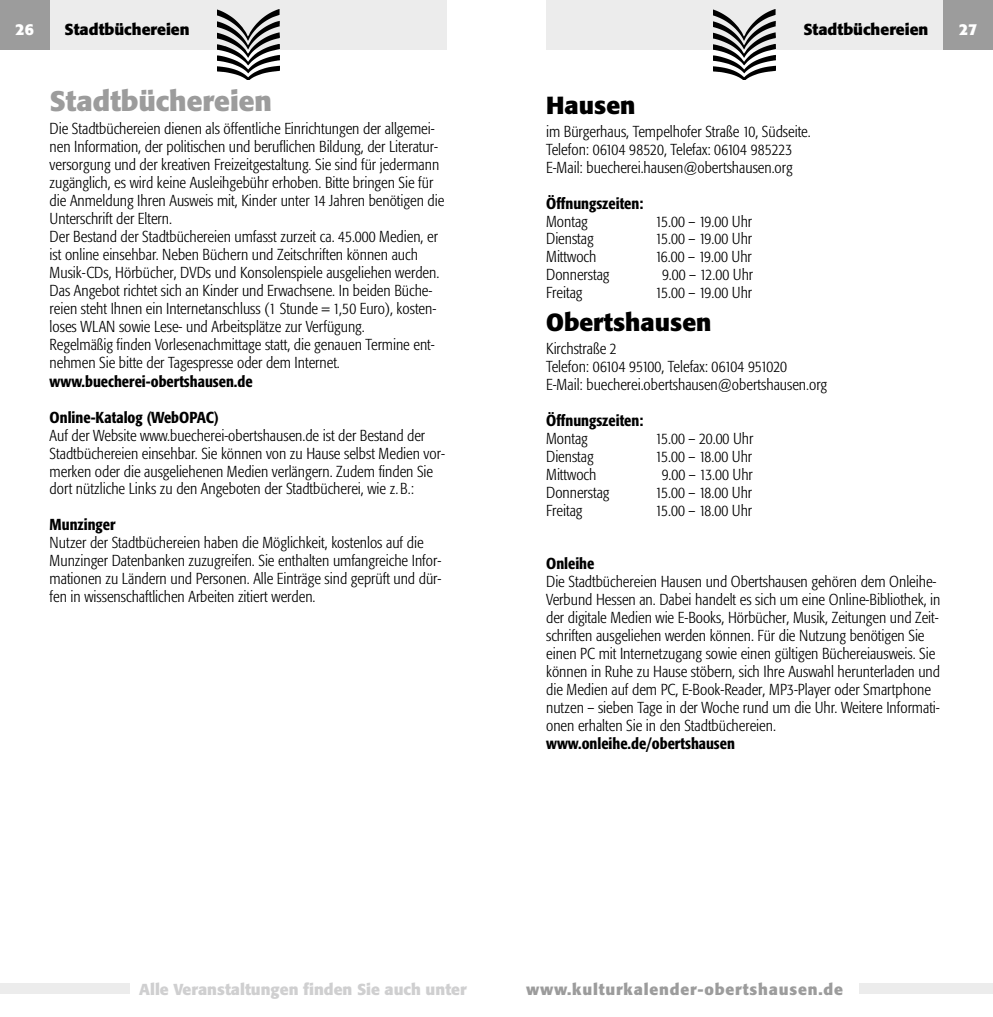
<style>
.page{position:relative;width:993px;height:1017px;background:#fff}
.page>*{position:absolute;margin:0;border:0;box-sizing:border-box;transform-origin:0 0}
.t1{font:700 28px "Formata";color:#9c9c9c}
.t2{font:700 24.5px "Formata";color:#000}
.t3{font:300 condensed 15.75px/18px "Formata";color:#000}
.t4{font:500 condensed 15.75px "Formata";color:#000}
.t5{font:700 15.75px "Formata";color:#cfcfd0}
.t6{font:700 15.75px "Formata";letter-spacing:.05em;color:#9c9c9c}
.t7{font:700 15.75px "Formata";color:#000}
.t8{font:700 15.75px "Formata";color:#fff}
</style>
<div class="page">
<div style="left:50px;top:0;width:396px;height:50px;background:#ececec"></div>
<div style="left:546px;top:0;width:397px;height:50px;background:#ececec"></div>
<div style="left:0;top:0;width:50px;height:50px;background:#9c9c9c"></div>
<div style="left:943px;top:0;width:49px;height:50px;background:#9c9c9c"></div>
<div style="left:0;top:984px;width:130px;height:10px;background:#ececec"></div>
<div style="left:859px;top:984px;width:133px;height:10px;background:#ececec"></div>
<img style="left:217px;top:10px;width:62px;height:69px">
<img style="left:713px;top:10px;width:62px;height:69px">
<p class="t8" style="left:16px;top:19px;width:20px">26</p>
<p class="t7" style="left:64px;top:19px;width:126px">Stadtbüchereien</p>
<p class="t7" style="left:803px;top:19px;width:126px">Stadtbüchereien</p>
<p class="t8" style="left:958px;top:19px;width:20px">27</p>
<h1 class="t1" style="left:50px;top:84px;width:224px">Stadtbüchereien</h1>
<p class="t3" style="left:50px;top:120px;width:396px">Die Stadtbüchereien dienen als öffentliche Einrichtungen der allgemei&shy;nen Information, der politischen und beruflichen Bildung, der Literatur&shy;versorgung und der kreativen Freizeitgestaltung. Sie sind für jedermann zugänglich, es wird keine Ausleihgebühr erhoben. Bitte bringen Sie für die Anmeldung Ihren Ausweis mit, Kinder unter 14 Jahren benötigen die Unterschrift der Eltern.<br>Der Bestand der Stadtbüchereien umfasst zurzeit ca. 45.000 Medien, er ist online einsehbar. Neben Büchern und Zeitschriften können auch Musik-CDs, Hörbücher, DVDs und Konsolenspiele ausgeliehen werden.<br>Das Angebot richtet sich an Kinder und Erwachsene. In beiden Büche&shy;reien steht Ihnen ein Internetanschluss (1 Stunde = 1,50 Euro), kosten&shy;loses WLAN sowie Lese- und Arbeitsplätze zur Verfügung.<br>Regelmäßig finden Vorlesenachmittage statt, die genauen Termine ent&shy;nehmen Sie bitte der Tagespresse oder dem Internet.</p>
<p class="t4" style="left:50px;top:372px;width:204px">www.buecherei-obertshausen.de</p>
<p class="t4" style="left:50px;top:408px;width:170px">Online-Katalog (WebOPAC)</p>
<p class="t3" style="left:50px;top:426px;width:396px">Auf der Website www.buecherei-obertshausen.de ist der Bestand der Stadtbüchereien einsehbar. Sie können von zu Hause selbst Medien vor&shy;merken oder die ausgeliehenen Medien verlängern. Zudem finden Sie dort nützliche Links zu den Angeboten der Stadtbücherei, wie z. B.:</p>
<p class="t4" style="left:50px;top:515px;width:67px">Munzinger</p>
<p class="t3" style="left:50px;top:534px;width:393px">Nutzer der Stadtbüchereien haben die Möglichkeit, kostenlos auf die Munzinger Datenbanken zuzugreifen. Sie enthalten umfangreiche Infor&shy;mationen zu Ländern und Personen. Alle Einträge sind geprüft und dür&shy;fen in wissenschaftlichen Arbeiten zitiert werden.</p>
<h2 class="t2" style="left:546px;top:90px;width:91px">Hausen</h2>
<p class="t3" style="left:546px;top:122px;width:266px">im Bürgerhaus, Tempelhofer Straße 10, Südseite.<br>Telefon: 06104 98520, Telefax: 06104 985223<br>E-Mail: buecherei.hausen@obertshausen.org</p>
<p class="t4" style="left:546px;top:193px;width:99px">Öffnungszeiten:</p>
<p class="t3" style="left:546px;top:212px;width:43px">Montag</p>
<p class="t3" style="left:655px;top:212px;width:98px">15.00 – 19.00 Uhr</p>
<p class="t3" style="left:546px;top:230px;width:49px">Dienstag</p>
<p class="t3" style="left:655px;top:230px;width:98px">15.00 – 19.00 Uhr</p>
<p class="t3" style="left:546px;top:248px;width:52px">Mittwoch</p>
<p class="t3" style="left:655px;top:248px;width:98px">16.00 – 19.00 Uhr</p>
<p class="t3" style="left:546px;top:266px;width:65px">Donnerstag</p>
<p class="t3" style="left:661px;top:266px;width:93px">9.00 – 12.00 Uhr</p>
<p class="t3" style="left:546px;top:284px;width:38px">Freitag</p>
<p class="t3" style="left:655px;top:284px;width:98px">15.00 – 19.00 Uhr</p>
<h2 class="t2" style="left:546px;top:307px;width:167px">Obertshausen</h2>
<p class="t3" style="left:546px;top:340px;width:282px">Kirchstraße 2<br>Telefon: 06104 95100, Telefax: 06104 951020<br>E-Mail: buecherei.obertshausen@obertshausen.org</p>
<p class="t4" style="left:546px;top:411px;width:99px">Öffnungszeiten:</p>
<p class="t3" style="left:546px;top:429px;width:43px">Montag</p>
<p class="t3" style="left:655px;top:429px;width:100px">15.00 – 20.00 Uhr</p>
<p class="t3" style="left:546px;top:447px;width:49px">Dienstag</p>
<p class="t3" style="left:655px;top:447px;width:98px">15.00 – 18.00 Uhr</p>
<p class="t3" style="left:546px;top:465px;width:52px">Mittwoch</p>
<p class="t3" style="left:661px;top:465px;width:93px">9.00 – 13.00 Uhr</p>
<p class="t3" style="left:546px;top:483px;width:65px">Donnerstag</p>
<p class="t3" style="left:655px;top:483px;width:98px">15.00 – 18.00 Uhr</p>
<p class="t3" style="left:546px;top:501px;width:38px">Freitag</p>
<p class="t3" style="left:655px;top:501px;width:98px">15.00 – 18.00 Uhr</p>
<p class="t4" style="left:546px;top:554px;width:50px">Onleihe</p>
<p class="t3" style="left:546px;top:573px;width:395px">Die Stadtbüchereien Hausen und Obertshausen gehören dem Onleihe-Verbund Hessen an. Dabei handelt es sich um eine Online-Bibliothek, in der digitale Medien wie E-Books, Hörbücher, Musik, Zeitungen und Zeit&shy;schriften ausgeliehen werden können. Für die Nutzung benötigen Sie einen PC mit Internetzugang sowie einen gültigen Büchereiausweis. Sie können in Ruhe zu Hause stöbern, sich Ihre Auswahl herunterladen und die Medien auf dem PC, E-Book-Reader, MP3-Player oder Smartphone nutzen – sieben Tage in der Woche rund um die Uhr. Weitere Informati&shy;onen erhalten Sie in den Stadtbüchereien.</p>
<p class="t4" style="left:546px;top:734px;width:190px">www.onleihe.de/obertshausen</p>
<p class="t5" style="left:139px;top:979px;width:329px">Alle Veranstaltungen finden Sie auch unter</p>
<p class="t6" style="left:526px;top:979px;width:318px">www.kulturkalender-obertshausen.de</p>
</div>
